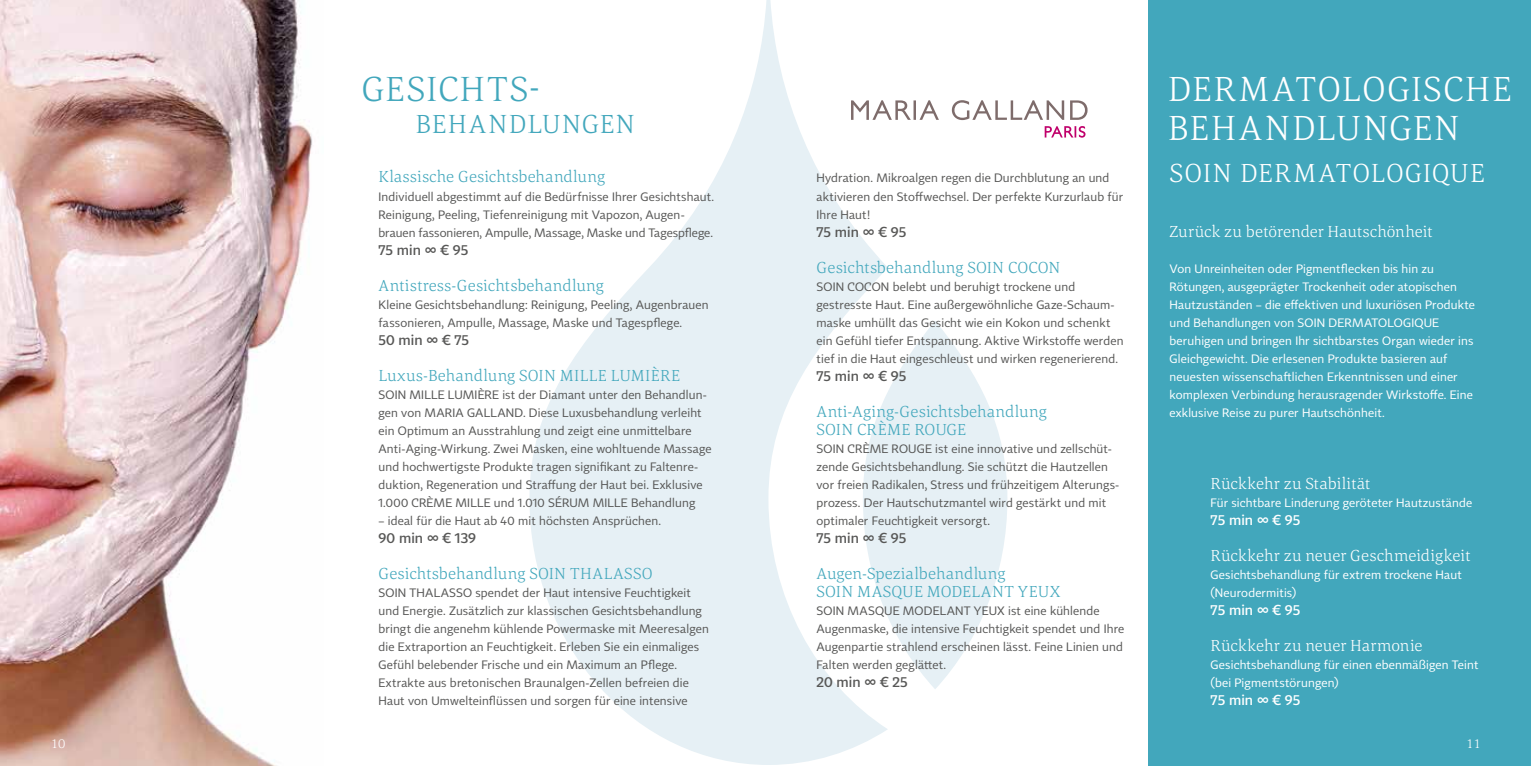
<style>
.page{position:relative;width:1531px;height:766px;background:#fff}
.page>*{position:absolute;margin:0;border:0;box-sizing:border-box;transform-origin:0 0}
.t1{font:300 36px/39px "Corda";letter-spacing:.04em;color:#fff}
.t2{font:300 36px "Corda";letter-spacing:.045em;color:#42a7bc}
.t3{font:300 27px "Corda";letter-spacing:.04em;color:#fff}
.t4{font:300 27px "Corda";letter-spacing:.045em;color:#42a7bc}
.t5{font:300 16.5px/18px "Corda";letter-spacing:.01em;color:#42a7bc}
.t6{font:300 16.5px "Corda";letter-spacing:.005em;color:#fff}
.t7{font:500 14.25px "Tabac Sans";letter-spacing:.01em;color:#575756}
.t8{font:500 14.25px "Tabac Sans";letter-spacing:.005em;color:#fff}
.t9{font:300 13.5px "Corda";color:#fff}
.t10{font:12px/18px "Tabac Sans";letter-spacing:.015em;color:#575756}
.t11{font:12px/18px "Tabac Sans";letter-spacing:.015em;color:#fff}
</style>
<div class="page">
<div style="left:863px;top:320px;width:144px;height:369px;background:#e6f0f5;border-radius:50%"></div>
<svg style="left:529px;top:0;width:359px;height:764px;fill:#e6f0f5"></svg>
<div style="left:1148px;top:0;width:383px;height:765px;background:#42a7bc"></div>
<img style="left:0;top:0;width:312px;height:765px">
<svg style="left:1044px;top:126px;width:41px;height:12px"></svg>
<svg style="left:851px;top:100px;width:236px;height:20px"></svg>
<h1 class="t2" style="left:362px;top:65px;width:180px">GESICHTS-</h1>
<h2 class="t4" style="left:415px;top:106px;width:221px">BEHANDLUNGEN</h2>
<h3 class="t5" style="left:378px;top:167px;width:228px">Klassische Gesichtsbehandlung</h3>
<p class="t10" style="left:378px;top:187px;width:337px">Individuell abgestimmt auf die Bedürfnisse Ihrer Gesichtshaut.<br>Reinigung, Peeling, Tiefenreinigung mit Vapozon, Augen&shy;brauen fassonieren, Ampulle, Massage, Maske und Tagespflege.</p>
<p class="t7" style="left:378px;top:241px;width:91px">75 min ∞ € 95</p>
<h3 class="t5" style="left:378px;top:275px;width:227px">Antistress-Gesichtsbehandlung</h3>
<p class="t10" style="left:378px;top:295px;width:332px">Kleine Gesichtsbehandlung: Reinigung, Peeling, Augenbrauen fassonieren, Ampulle, Massage, Maske und Tagespflege.</p>
<p class="t7" style="left:378px;top:331px;width:92px">50 min ∞ € 75</p>
<h3 class="t5" style="left:378px;top:365px;width:303px">Luxus-Behandlung SOIN MILLE LUMIÈRE</h3>
<p class="t10" style="left:378px;top:385px;width:335px">SOIN MILLE LUMIÈRE ist der Diamant unter den Behandlun&shy;gen von MARIA GALLAND. Diese Luxusbehandlung verleiht ein Optimum an Ausstrahlung und zeigt eine unmittelbare Anti-Aging-Wirkung. Zwei Masken, eine wohltuende Massage und hochwertigste Produkte tragen signifikant zu Faltenre&shy;duktion, Regeneration und Straffung der Haut bei. Exklusive 1.000 CRÈME MILLE und 1.010 SÉRUM MILLE Behandlung</p>
<p class="t10" style="left:378px;top:511px;width:284px">– ideal für die Haut ab 40 mit höchsten Ansprüchen.</p>
<p class="t7" style="left:378px;top:529px;width:99px">90 min ∞ € 139</p>
<h3 class="t5" style="left:378px;top:563px;width:276px">Gesichtsbehandlung SOIN THALASSO</h3>
<p class="t10" style="left:378px;top:583px;width:332px">SOIN THALASSO spendet der Haut intensive Feuchtigkeit und Energie. Zusätzlich zur klassischen Gesichtsbehandlung bringt die angenehm kühlende Powermaske mit Meeresalgen die Extraportion an Feuchtigkeit. Erleben Sie ein einmaliges Gefühl belebender Frische und ein Maximum an Pflege.<br>Extrakte aus bretonischen Braunalgen-Zellen befreien die Haut von Umwelteinflüssen und sorgen für eine intensive</p>
<h1 class="t1" style="left:1168px;top:69px;width:345px">DERMATOLOGISCHE<br>BEHANDLUNGEN</h1>
<p class="t10" style="left:816px;top:169px;width:294px">Hydration. Mikroalgen regen die Durchblutung an und</p>
<h2 class="t3" style="left:1169px;top:155px;width:317px">SOIN DERMATOLOGIQUE</h2>
<p class="t10" style="left:816px;top:187px;width:308px">aktivieren den Stoffwechsel. Der perfekte Kurzurlaub für<br>Ihre Haut!</p>
<p class="t7" style="left:816px;top:223px;width:91px">75 min ∞ € 95</p>
<h3 class="t5" style="left:816px;top:257px;width:245px">Gesichtsbehandlung SOIN COCON</h3>
<p class="t10" style="left:816px;top:277px;width:308px">SOIN COCON belebt und beruhigt trockene und gestresste Haut. Eine außergewöhnliche Gaze-Schaum&shy;maske umhüllt das Gesicht wie ein Kokon und schenkt ein Gefühl tiefer Entspannung. Aktive Wirkstoffe werden tief in die Haut eingeschleust und wirken regenerierend.</p>
<p class="t7" style="left:816px;top:367px;width:91px">75 min ∞ € 95</p>
<h3 class="t5" style="left:816px;top:401px;width:232px">Anti-Aging-Gesichtsbehandlung<br>SOIN CRÈME ROUGE</h3>
<p class="t10" style="left:816px;top:439px;width:304px">SOIN CRÈME ROUGE ist eine innovative und zellschüt&shy;zende Gesichtsbehandlung. Sie schützt die Hautzellen vor freien Radikalen, Stress und frühzeitigem Alterungs&shy;prozess. Der Hautschutzmantel wird gestärkt und mit optimaler Feuchtigkeit versorgt.</p>
<p class="t7" style="left:816px;top:529px;width:91px">75 min ∞ € 95</p>
<h3 class="t5" style="left:816px;top:563px;width:245px">Augen-Spezialbehandlung<br>SOIN MASQUE MODELANT YEUX</h3>
<p class="t10" style="left:816px;top:601px;width:309px">SOIN MASQUE MODELANT YEUX ist eine kühlende Augenmaske, die intensive Feuchtigkeit spendet und Ihre Augenpartie strahlend erscheinen lässt. Feine Linien und Falten werden geglättet.</p>
<p class="t7" style="left:816px;top:673px;width:93px">20 min ∞ € 25</p>
<h3 class="t6" style="left:1169px;top:220px;width:264px">Zurück zu betörender Hautschönheit</h3>
<p class="t11" style="left:1169px;top:259px;width:307px">Von Unreinheiten oder Pigmentflecken bis hin zu Rötungen, ausgeprägter Trockenheit oder atopischen Hautzuständen – die effektiven und luxuriösen Produkte und Behandlungen von SOIN DERMATOLOGIQUE beruhigen und bringen Ihr sichtbarstes Organ wieder ins Gleichgewicht. Die erlesenen Produkte basieren auf neuesten wissenschaftlichen Erkenntnissen und einer komplexen Verbindung herausragender Wirkstoffe. Eine exklusive Reise zu purer Hautschönheit.</p>
<h3 class="t6" style="left:1210px;top:472px;width:161px">Rückkehr zu Stabilität</h3>
<p class="t11" style="left:1210px;top:493px;width:263px">Für sichtbare Linderung geröteter Hautzustände</p>
<p class="t8" style="left:1210px;top:511px;width:91px">75 min ∞ € 95</p>
<h3 class="t6" style="left:1210px;top:544px;width:261px">Rückkehr zu neuer Geschmeidigkeit</h3>
<p class="t11" style="left:1210px;top:565px;width:253px">Gesichtsbehandlung für extrem trockene Haut (Neurodermitis)</p>
<p class="t8" style="left:1210px;top:601px;width:91px">75 min ∞ € 95</p>
<h3 class="t6" style="left:1210px;top:634px;width:213px">Rückkehr zu neuer Harmonie</h3>
<p class="t11" style="left:1210px;top:655px;width:269px">Gesichtsbehandlung für einen ebenmäßigen Teint (bei Pigmentstörungen)</p>
<p class="t8" style="left:1210px;top:691px;width:91px">75 min ∞ € 95</p>
<p class="t9" style="left:51px;top:734px;width:16px">10</p>
<p class="t9" style="left:1466px;top:734px;width:16px">11</p>
</div>
